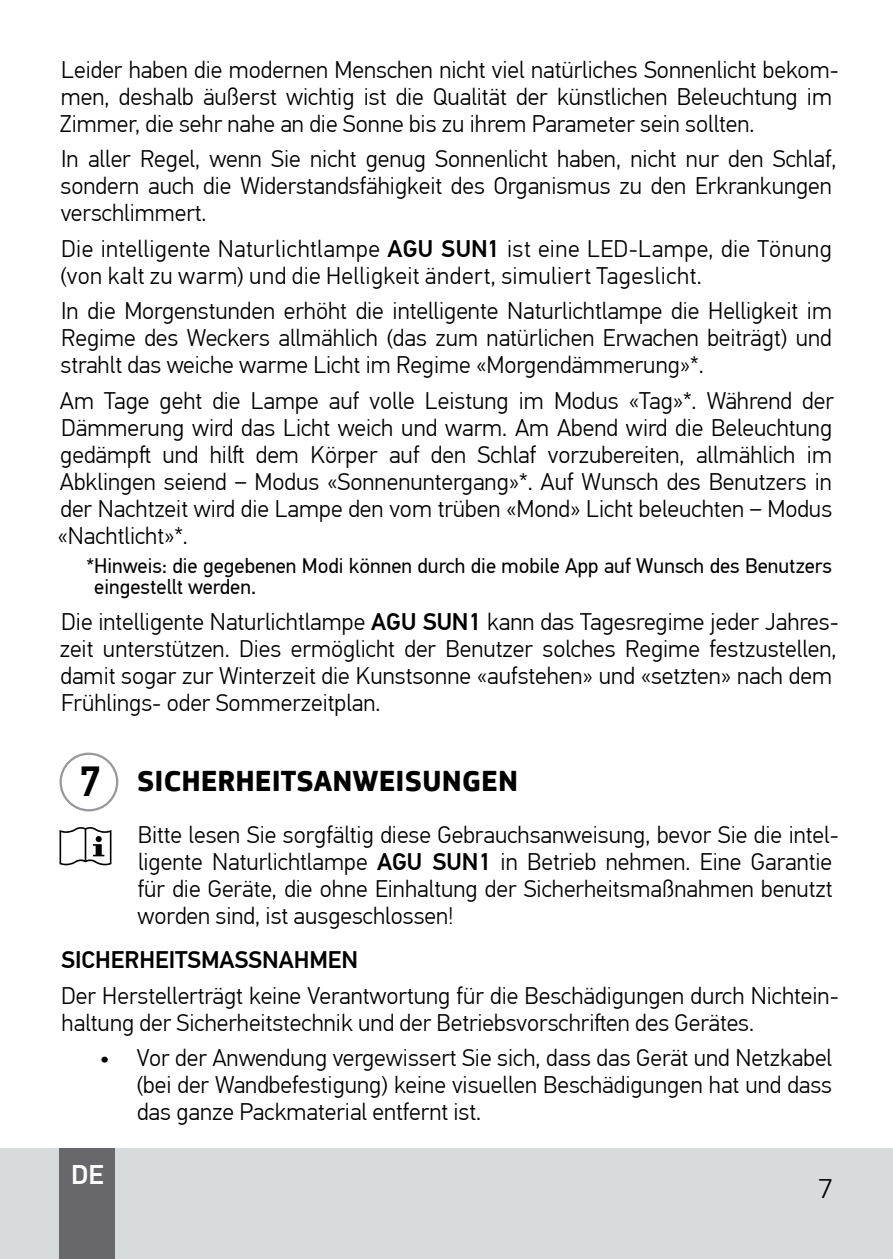
<style>
.page{position:relative;width:893px;height:1259px;background:#fff}
.page>*{position:absolute;margin:0;border:0;box-sizing:border-box;transform-origin:0 0}
.t1{font:500 42px "PF Din Text Pro";color:#000}
.t2{font:700 30px "PF Square Sans Pro";color:#000}
.t3{font:500 27px "PF Din Text Pro";color:#fff}
.t4{font:300 27px "Core Sans A35";color:#000}
.t5{font:300 24px/27px "PF Din Text Pro";color:#000}
.t6{font:300 24px/27px "PF Din Text Pro";letter-spacing:.02em;color:#000}
.t7{font:500 24px "PF Din Text Pro";color:#000}
.t8{font:21px/21px "PF Din Text Pro";color:#000}
.s1{font-weight:500}
.s2{font-weight:400}
</style>
<div class="page">
<div style="left:0;top:1148px;width:893px;height:111px;background:#d8dbdc"></div>
<div style="left:60px;top:1148px;width:55px;height:111px;background:#68676c"></div>
<div style="left:60px;top:752px;width:58px;height:59px;border:2px solid #98989c;border-radius:50%"></div>
<svg style="left:60px;top:827px;width:51px;height:38px"></svg>
<p class="t5" style="left:60px;top:56px;width:780px">Leider haben die modernen Menschen nicht viel natürliches Sonnenlicht bekom&shy;men, deshalb äußerst wichtig ist die Qualität der künstlichen Beleuchtung im<br>Zimmer, die sehr nahe an die Sonne bis zu ihrem Parameter sein sollten.</p>
<p class="t5" style="left:61px;top:146px;width:778px">In aller Regel, wenn Sie nicht genug Sonnenlicht haben, nicht nur den Schlaf, sondern auch die Widerstandsfähigkeit des Organismus zu den Erkrankungen verschlimmert.</p>
<p class="t6" style="left:60px;top:235px;width:773px">Die intelligente Naturlichtlampe <span class="s1">AGU SUN1</span> ist eine LED-Lampe, die Tönung (von kalt zu warm) und die Helligkeit ändert, simuliert Tageslicht.</p>
<p class="t5" style="left:61px;top:298px;width:773px;text-align:justify">In die Morgenstunden erhöht die intelligente Naturlichtlampe die Helligkeit im Regime des Weckers allmählich (das zum natürlichen Erwachen beiträgt) und strahlt das weiche warme Licht im Regime «Morgendämmerung»*.</p>
<p class="t5" style="left:57px;top:387px;width:778px;text-align:justify">Am Tage geht die Lampe auf volle Leistung im Modus «Tag»*. Während der Dämmerung wird das Licht weich und warm. Am Abend wird die Beleuchtung gedämpft und hilft dem Körper auf den Schlaf vorzubereiten, allmählich im Abklingen seiend – Modus «Sonnenuntergang»*. Auf Wunsch des Benutzers in der Nachtzeit wird die Lampe den vom trüben «Mond» Licht beleuchten – Modus «Nachtlicht»*.</p>
<p class="t8" style="left:94px;top:556px;width:739px;text-indent:-8px">*Hinweis: die gegebenen Modi können durch die mobile App auf Wunsch des Benutzers eingestellt werden.</p>
<p class="t5" style="left:60px;top:608px;width:781px">Die intelligente Naturlichtlampe <span class="s1">AGU SUN1</span> kann das Tagesregime jeder Jahres&shy;zeit unterstützen. Dies ermöglicht der Benutzer solches Regime festzustellen, damit sogar zur Winterzeit die Kunstsonne «aufstehen» und «setzten» nach dem Frühlings- oder Sommerzeitplan.</p>
<h1 class="t1" style="left:79px;top:756px;width:24px">7</h1>
<p class="t2" style="left:137px;top:763px;width:383px">SICHERHEITSANWEISUNGEN</p>
<p class="t5" style="left:137px;top:822px;width:703px">Bitte lesen Sie sorgfältig diese Gebrauchsanweisung, bevor Sie die intel&shy;ligente Naturlichtlampe <span class="s1">AGU SUN1</span> in Betrieb nehmen. Eine Garantie für die Geräte, die ohne Einhaltung der Sicherheitsmaßnahmen benutzt worden sind, ist ausgeschlossen!</p>
<p class="t7" style="left:61px;top:945px;width:298px">SICHERHEITSMASSNAHMEN</p>
<p class="t5" style="left:61px;top:982px;width:779px">Der Herstellerträgt keine Verantwortung für die Beschädigungen durch Nichtein&shy;haltung der Sicherheitstechnik und der Betriebsvorschriften des Gerätes.</p>
<p class="t5" style="left:137px;top:1045px;width:697px;text-align:justify;text-indent:-37px"><span class="s2">•</span> Vor der Anwendung vergewissert Sie sich, dass das Gerät und Netzkabel (bei der Wandbefestigung) keine visuellen Beschädigungen hat und dass das ganze Packmaterial entfernt ist.</p>
<p class="t3" style="left:71px;top:1158px;width:34px">DE</p>
<p class="t4" style="left:818px;top:1171px;width:17px">7</p>
</div>
